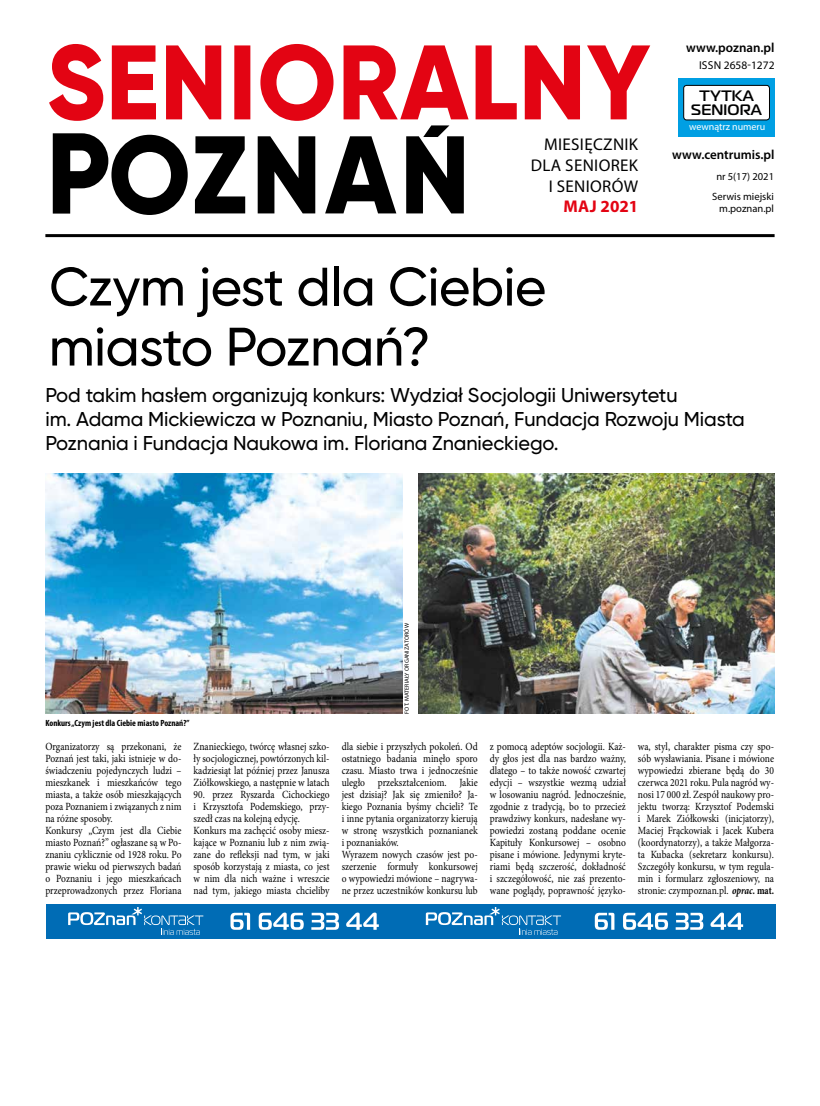
<style>
.page{position:relative;width:820px;height:1106px;background:#fff}
.page>*{position:absolute;margin:0;border:0;box-sizing:border-box;transform-origin:0 0}
.t1{font:500 54px/60px "Gilroy";letter-spacing:-.01em;color:#000}
.t2{font:500 20px/24px "Gilroy";letter-spacing:-.005em;color:#000}
.t3{font:17px/20.8px "Myriad Pro";letter-spacing:.02em;color:#000;text-align:right}
.t4{font:700 17px "Myriad Pro";color:#e30413}
.t5{font:500 15.1px/14.1px "Magistral";letter-spacing:.01em;color:#000;text-align:center}
.t6{font:600 13.2px "Myriad Pro";color:#000}
.t7{font:11.4px "Myriad Pro";color:#000}
.t8{font:11px/12px "Minion Pro";color:#000;scale:.86 1}
.t9{font:10.6px/12.7px "Myriad Pro";color:#000;text-align:right}
.t10{font:10px "Myriad Pro";color:#fff}
.t11{font:700 condensed 9px "Myriad Pro";color:#000}
.t12{font:6px "Myriad Pro";letter-spacing:.02em;color:#000}
.s1{font-weight:700;font-style:italic}
.s2{font-weight:700}
</style>
<div class="page">
<svg style="left:706px;top:234px;width:69px;height:4px"></svg>
<svg style="left:49px;top:44px;width:601px;height:77px"></svg>
<svg style="left:53px;top:125px;width:410px;height:90px"></svg>
<hr style="left:45px;top:234px;width:729px;height:3px;background:#000">
<div style="left:678px;top:78px;width:96px;height:59px;background:#009fe3"></div>
<div style="left:683px;top:85px;width:86px;height:35px;background:#fff;border-radius:3px"></div>
<div style="left:683px;top:85px;width:86px;height:35px;border:1px solid #000;border-radius:3px"></div>
<div style="left:46px;top:903px;width:729px;height:35px;background:#006cb5"></div>
<svg style="left:68px;top:907px;width:135px;height:27px"></svg>
<svg style="left:425px;top:907px;width:136px;height:27px"></svg>
<svg style="left:230px;top:912px;width:20px;height:17px"></svg>
<svg style="left:594px;top:912px;width:20px;height:17px"></svg>
<svg style="left:258px;top:912px;width:45px;height:17px"></svg>
<svg style="left:623px;top:912px;width:44px;height:17px"></svg>
<svg style="left:311px;top:912px;width:28px;height:17px"></svg>
<svg style="left:675px;top:912px;width:28px;height:17px"></svg>
<svg style="left:346px;top:912px;width:32px;height:17px"></svg>
<svg style="left:710px;top:912px;width:32px;height:17px"></svg>
<img style="left:45px;top:473px;width:357px;height:240px">
<img style="left:418px;top:473px;width:355px;height:240px">
<p class="t6" style="left:685px;top:40px;width:90px">www.poznan.pl</p>
<p class="t7" style="left:698px;top:58px;width:77px">ISSN 2658-1272</p>
<h3 class="t3" style="left:530px;top:134px;width:109px">miesi ęczni k dla seniorek i seniorów</h3>
<h3 class="t4" style="left:563px;top:196px;width:76px">Maj 2021</h3>
<h1 class="t1" style="left:49px;top:256px;width:499px">Czym jest dla Ciebie miasto Poznań?</h1>
<h3 class="t5" style="left:691px;top:88px;width:72px">TYTKA<br>SENIORA</h3>
<p class="t10" style="left:688px;top:121px;width:78px">wewnątrz numeru</p>
<p class="t6" style="left:672px;top:146px;width:104px">www.centrumis.pl</p>
<p class="t9" style="left:711px;top:190px;width:63px">Serwis miejski m.poznan.pl</p>
<p class="t9" style="left:716px;top:170px;width:59px">nr 5(17) 2021</p>
<h2 class="t2" style="left:45px;top:382px;width:700px">Pod takim hasłem organizują konkurs: Wydział Socjologii Uniwersytetu<br>im. Adama Mickiewicza w Poznaniu, Miasto Poznań, Fundacja Rozwoju Miasta<br>Poznania i Fundacja Naukowa im. Floriana Znanieckiego.</h2>
<p class="t11" style="left:45px;top:717px;width:145px">Konkurs „Czym jest dla Ciebie miasto Poznań?”</p>
<p class="t8" style="left:45px;top:740px;width:160px">Organizatorzy są przekonani, że<br>Poznań jest taki, jaki istnieje w do&shy;świadczeniu pojedynczych ludzi – mieszkanek i mieszkańców tego miasta, a także osób mieszkających poza Poznaniem i związanych z nim na różne sposoby.<br>Konkursy „Czym jest dla Ciebie miasto Poznań?” ogłaszane są w Po&shy;znaniu cyklicznie od 1928 roku. Po prawie wieku od pierwszych badań o Poznaniu i jego mieszkańcach przeprowadzonych przez Floriana</p>
<p class="t8" style="left:193px;top:740px;width:160px;text-align:justify">Znanieckiego, twórcę własnej szko&shy;ły socjologicznej, powtórzonych kil&shy;kadziesiąt lat później przez Janusza Ziółkowskiego, a następnie w latach</p>
<p class="t8" style="left:193px;top:788px;width:160px">90. przez Ryszarda Cichockiego i Krzysztofa Podemskiego, przy&shy;szedł czas na kolejną edycję.<br>Konkurs ma zachęcić osoby miesz&shy;kające w Poznaniu lub z nim zwią&shy;zane do refleksji nad tym, w jaki sposób korzystają z miasta, co jest w nim dla nich ważne i wreszcie nad tym, jakiego miasta chcieliby</p>
<p class="t12" style="left:403px;top:713px;width:92px;rotate:-90deg">Fot. materiały organizatorów</p>
<p class="t8" style="left:341px;top:740px;width:160px">dla siebie i przyszłych pokoleń. Od ostatniego badania minęło sporo czasu. Miasto trwa i jednocześnie uległo przekształceniom. Jakie jest dzisiaj? Jak się zmieniło? Ja&shy;kiego Poznania byśmy chcieli? Te i inne pytania organizatorzy kierują w stronę wszystkich poznanianek i poznaniaków.<br>Wyrazem nowych czasów jest po&shy;szerzenie formuły konkursowej o wypowiedzi mówione – nagrywa&shy;ne przez uczestników konkursu lub</p>
<p class="t8" style="left:489px;top:740px;width:160px;text-align:justify">z pomocą adeptów socjologii. Każ&shy;dy głos jest dla nas bardzo ważny, dlatego – to także nowość czwartej edycji – wszystkie wezmą udział w losowaniu nagród. Jednocześnie, zgodnie z tradycją, bo to przecież prawdziwy konkurs, nadesłane wy&shy;powiedzi zostaną poddane ocenie Kapituły Konkursowej – osobno pisane i mówione. Jedynymi kryte&shy;riami będą szczerość, dokładność i szczegółowość, nie zaś prezento&shy;wane poglądy, poprawność języko-</p>
<p class="t8" style="left:637px;top:740px;width:160px;text-align:justify">wa, styl, charakter pisma czy spo&shy;sób wysławiania. Pisane i mówione wypowiedzi zbierane będą do 30 czerwca 2021 roku. Pula nagród wy&shy;nosi 17 000 zł. Zespół naukowy pro&shy;jektu tworzą: Krzysztof Podemski i Marek Ziółkowski (inicjatorzy), Maciej Frąckowiak i Jacek Kubera (koordynatorzy), a także Małgorza&shy;ta Kubacka (sekretarz konkursu).<br>Szczegóły konkursu, w tym regula&shy;min i formularz zgłoszeniowy, na stronie: czympoznan.pl. <span class="s1">oprac.</span> <span class="s2">mat.</span></p>
</div>
